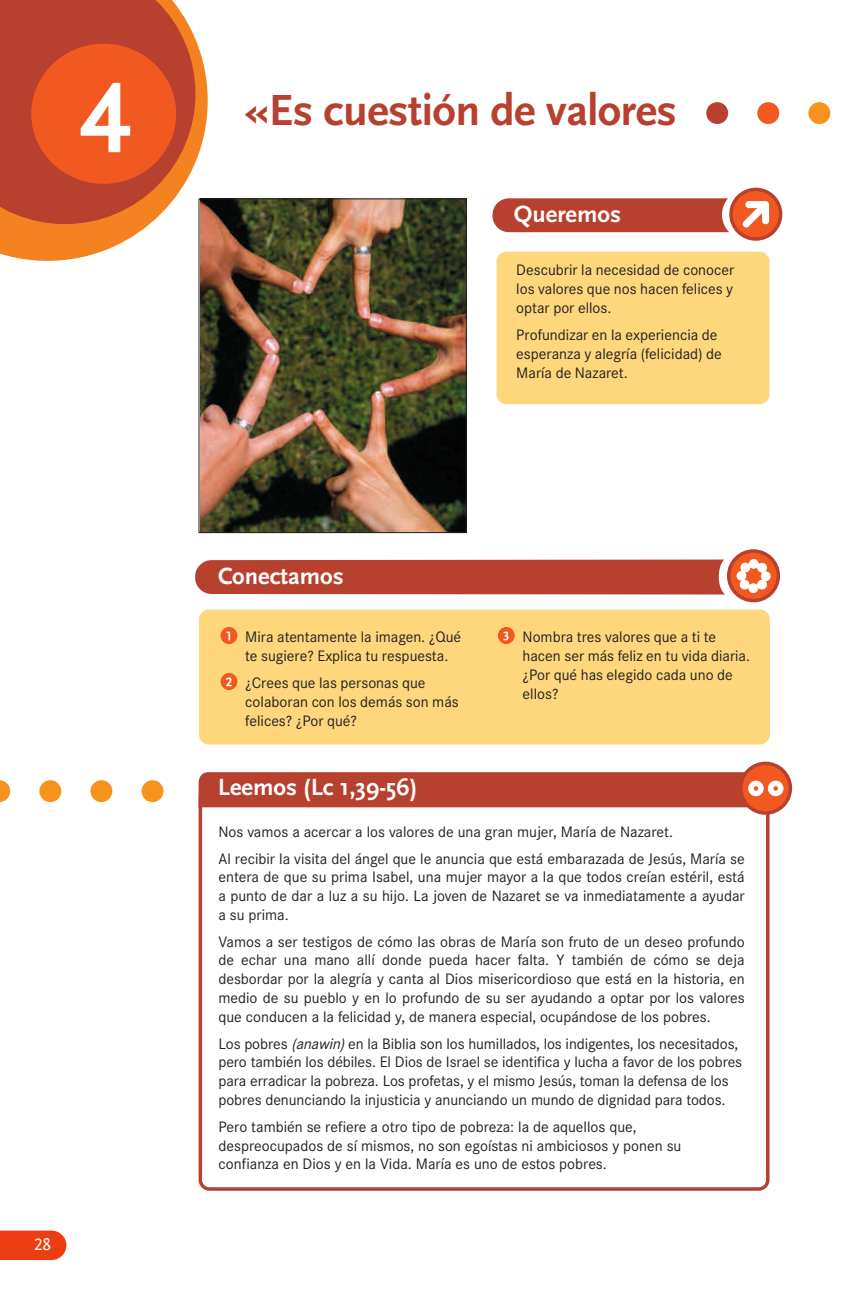
<style>
.page{position:relative;width:844px;height:1290px;background:#fff}
.page>*{position:absolute;margin:0;border:0;box-sizing:border-box;transform-origin:0 0}
.t1{font:700 105px "Scala Sans Figures";color:#fff}
.t2{font:700 45.5px "Scala Sans";letter-spacing:-.01em;color:#b7402f}
.t3{font:700 24.5px "Scala Sans";color:#fff}
.t4{font:17.5px "Scala Sans Caps";color:#fff}
.t5{font:15.75px/18.9px "Corporate S";color:#231f20}
.s1{font-style:italic}
</style>
<div class="page">
<svg style="left:0;top:1230px;width:66px;height:30px;background:#ed4920"></svg>
<svg style="left:0;top:38px;width:208px;height:223px;fill:#f58220"></svg>
<svg style="left:0;top:0;width:195px;height:224px;background:#c25238"></svg>
<div style="left:31px;top:44px;width:145px;height:140px;background:#f15921;border-radius:50%"></div>
<div style="left:706px;top:102px;width:22px;height:22px;background:#b7402f;border-radius:50%"></div>
<div style="left:757px;top:102px;width:22px;height:22px;background:#f15921;border-radius:50%"></div>
<div style="left:808px;top:102px;width:22px;height:22px;background:#f7931d;border-radius:50%"></div>
<div style="left:496px;top:252px;width:273px;height:152px;background:#fed77d;border-radius:10px"></div>
<svg style="left:729px;top:188px;width:53px;height:53px"></svg>
<div style="left:732px;top:191px;width:46px;height:46px;background:#f15921;border-radius:50%"></div>
<div style="left:492px;top:198px;width:237px;height:34px;background:#b7402f"></div>
<svg style="left:742px;top:201px;width:26px;height:27px"></svg>
<svg style="left:198px;top:807px;width:571px;height:384px"></svg>
<svg style="left:0;top:780px;width:10px;height:22px"></svg>
<div style="left:39px;top:780px;width:22px;height:22px;background:#f7931d;border-radius:50%"></div>
<div style="left:90px;top:780px;width:22px;height:22px;background:#f7931d;border-radius:50%"></div>
<div style="left:141px;top:780px;width:22px;height:22px;background:#f7931d;border-radius:50%"></div>
<svg style="left:738px;top:762px;width:53px;height:53px"></svg>
<div style="left:742px;top:765px;width:46px;height:46px;background:#f15921;border-radius:50%"></div>
<div style="left:767px;top:780px;width:16px;height:16px;background:#fff;border-radius:50%"></div>
<svg style="left:198px;top:772px;width:579px;height:35px;background:#ba4432"></svg>
<img style="left:200px;top:200px;width:264px;height:331px">
<div style="left:198px;top:198px;width:268px;height:335px;border:1px solid #231f20"></div>
<div style="left:199px;top:609px;width:570px;height:135px;background:#fed77d;border-radius:10px"></div>
<svg style="left:726px;top:549px;width:53px;height:53px"></svg>
<div style="left:730px;top:553px;width:46px;height:46px;background:#f15921;border-radius:50%"></div>
<div style="left:195px;top:559px;width:529px;height:35px;background:#b7402f"></div>
<svg style="left:736px;top:559px;width:34px;height:34px"></svg>
<svg style="left:497px;top:627px;width:18px;height:17px"></svg>
<div style="left:497px;top:627px;width:17px;height:17px;background:#f15921;border-radius:50%"></div>
<svg style="left:503px;top:631px;width:5px;height:9px"></svg>
<svg style="left:220px;top:673px;width:18px;height:17px"></svg>
<div style="left:220px;top:673px;width:17px;height:17px;background:#f15921;border-radius:50%"></div>
<svg style="left:226px;top:677px;width:6px;height:9px"></svg>
<svg style="left:220px;top:627px;width:18px;height:17px"></svg>
<svg style="left:220px;top:627px;width:17px;height:17px"></svg>
<svg style="left:226px;top:632px;width:4px;height:8px"></svg>
<p class="t1" style="left:79px;top:55px;width:54px">4</p>
<p class="t4" style="left:34px;top:1234px;width:19px">28</p>
<p class="t2" style="left:244px;top:82px;width:434px">«Es cuestión de valores</p>
<p class="t3" style="left:513px;top:199px;width:109px">Queremos</p>
<p class="t5" style="left:516px;top:260px;width:219px;text-align:justify">Descubrir la necesidad de conocer los valores que nos hacen felices y optar por ellos.</p>
<p class="t5" style="left:516px;top:325px;width:207px">Profundizar en la experiencia de esperanza y alegría (felicidad) de<br>María de Nazaret.</p>
<p class="t3" style="left:218px;top:561px;width:127px">Conectamos</p>
<p class="t5" style="left:245px;top:626px;width:217px">Mira atentamente la imagen. ¿Qué te sugiere? Explica tu respuesta.</p>
<p class="t5" style="left:245px;top:672px;width:215px">¿Crees que las personas que colaboran con los demás son más felices? ¿Por qué?</p>
<p class="t3" style="left:218px;top:772px;width:201px">Leemos (Lc 1,39-56)</p>
<p class="t5" style="left:522px;top:626px;width:229px">Nombra tres valores que a ti te hacen ser más feliz en tu vida diaria. ¿Por qué has elegido cada uno de ellos?</p>
<p class="t5" style="left:218px;top:818px;width:527px;line-height:26.4px">Nos vamos a acercar a los valores de una gran mujer, María de Nazaret.<br>Al recibir la visita del ángel que le anuncia que está embarazada de Jesús, María se</p>
<p class="t5" style="left:218px;top:867px;width:527px;text-align:justify">entera de que su prima Isabel, una mujer mayor a la que todos creían estéril, está a punto de dar a luz a su hijo. La joven de Nazaret se va inmediatamente a ayudar a su prima.</p>
<p class="t5" style="left:218px;top:932px;width:527px;text-align:justify">Vamos a ser testigos de cómo las obras de María son fruto de un deseo profundo de echar una mano allí donde pueda hacer falta. Y también de cómo se deja desbordar por la alegría y canta al Dios misericordioso que está en la historia, en medio de su pueblo y en lo profundo de su ser ayudando a optar por los valores que conducen a la felicidad y, de manera especial, ocupándose de los pobres.</p>
<p class="t5" style="left:218px;top:1033px;width:525px">Los pobres <span class="s1">(anawin)</span> en la Biblia son los humillados, los indigentes, los necesitados, pero también los débiles. El Dios de Israel se identifica y lucha a favor de los pobres para erradicar la pobreza. Los profetas, y el mismo Jesús, toman la defensa de los pobres denunciando la injusticia y anunciando un mundo de dignidad para todos.</p>
<p class="t5" style="left:218px;top:1117px;width:464px">Pero también se refiere a otro tipo de pobreza: la de aquellos que, despreocupados de sí mismos, no son egoístas ni ambiciosos y ponen su confianza en Dios y en la Vida. María es uno de estos pobres.</p>
</div>
